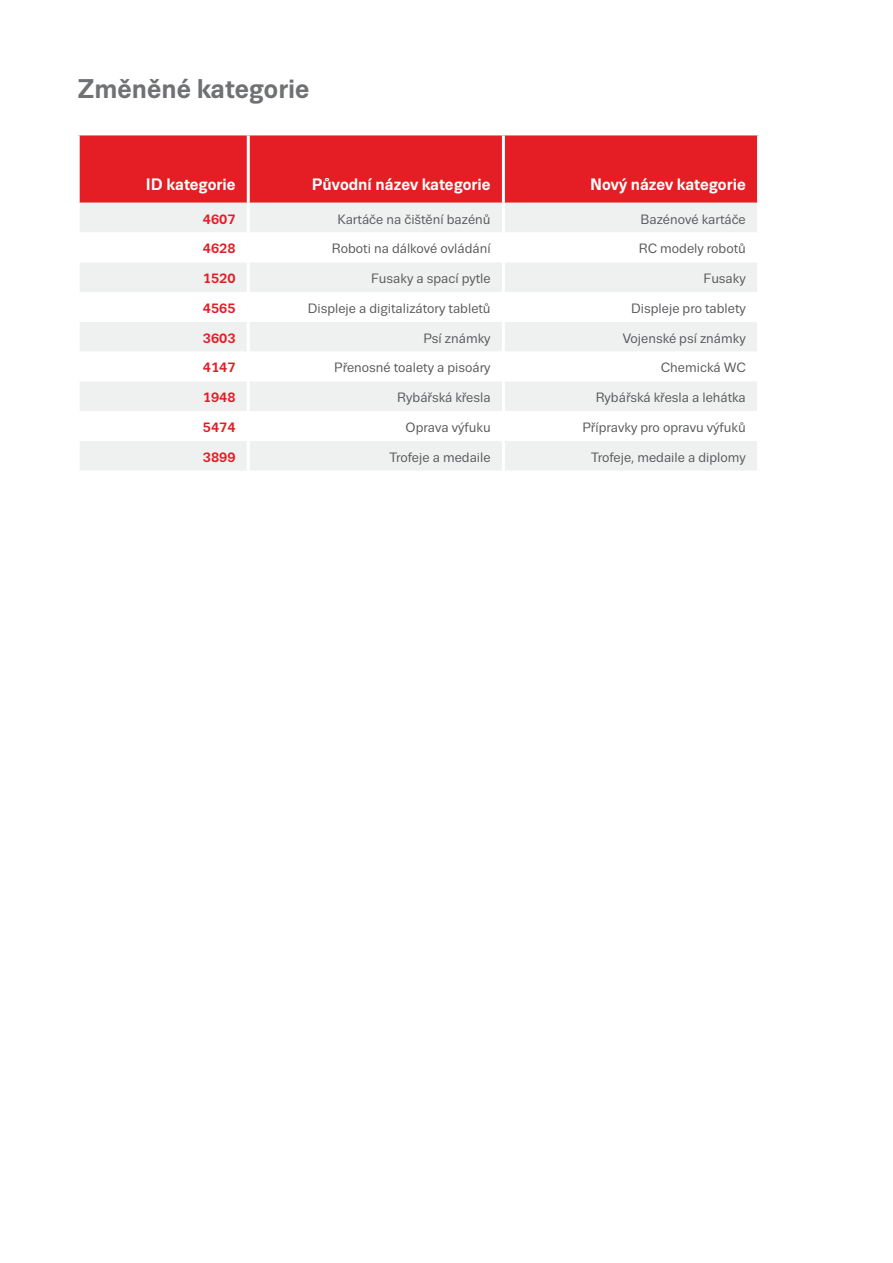
<style>
.page{position:relative;width:893px;height:1263px;background:#fff}
.page>*{position:absolute;margin:0;border:0;box-sizing:border-box;transform-origin:0 0}
.t1{font:700 27px "Trivia Sans";color:#6f7173}
.t2{font:700 16.5px "Trivia Sans";color:#fff}
.t3{font:13.5px "Trivia Sans";color:#57585a}
.t4{font:700 13.5px "Trivia Sans";color:#e31d26}
</style>
<div class="page">
<div style="left:80px;top:135px;width:677px;height:68px;background:#e51d24"></div>
<div style="left:80px;top:203px;width:677px;height:268px;background:#eff0f0"></div>
<svg style="left:80px;top:232px;width:677px;height:209px"></svg>
<hr style="left:247px;top:135px;width:3px;height:68px;background:#fff">
<hr style="left:502px;top:135px;width:3px;height:68px;background:#fff">
<hr style="left:247px;top:203px;width:3px;height:29px;background:#fff">
<hr style="left:502px;top:203px;width:3px;height:29px;background:#fff">
<hr style="left:247px;top:232px;width:3px;height:30px;background:#fff">
<hr style="left:502px;top:232px;width:3px;height:30px;background:#fff">
<hr style="left:247px;top:262px;width:3px;height:30px;background:#fff">
<hr style="left:502px;top:262px;width:3px;height:30px;background:#fff">
<hr style="left:247px;top:292px;width:3px;height:30px;background:#fff">
<hr style="left:502px;top:292px;width:3px;height:30px;background:#fff">
<hr style="left:247px;top:322px;width:3px;height:30px;background:#fff">
<hr style="left:502px;top:322px;width:3px;height:30px;background:#fff">
<hr style="left:247px;top:352px;width:3px;height:29px;background:#fff">
<hr style="left:502px;top:352px;width:3px;height:29px;background:#fff">
<hr style="left:247px;top:381px;width:3px;height:30px;background:#fff">
<hr style="left:502px;top:381px;width:3px;height:30px;background:#fff">
<hr style="left:247px;top:411px;width:3px;height:30px;background:#fff">
<hr style="left:502px;top:411px;width:3px;height:30px;background:#fff">
<hr style="left:247px;top:441px;width:3px;height:30px;background:#fff">
<hr style="left:502px;top:441px;width:3px;height:30px;background:#fff">
<p class="t1" style="left:78px;top:74px;width:233px">Změněné kategorie</p>
<p class="t2" style="left:146px;top:175px;width:91px">ID kategorie</p>
<p class="t2" style="left:312px;top:175px;width:180px">Původní název kategorie</p>
<p class="t2" style="left:590px;top:175px;width:157px">Nový název kategorie</p>
<p class="t4" style="left:203px;top:212px;width:34px">4607</p>
<p class="t3" style="left:338px;top:212px;width:155px">Kartáče na čištění bazénů</p>
<p class="t3" style="left:640px;top:212px;width:107px">Bazénové kartáče</p>
<p class="t4" style="left:203px;top:241px;width:34px">4628</p>
<p class="t3" style="left:332px;top:241px;width:160px">Roboti na dálkové ovládání</p>
<p class="t3" style="left:639px;top:241px;width:108px">RC modely robotů</p>
<p class="t4" style="left:203px;top:271px;width:34px">1520</p>
<p class="t3" style="left:371px;top:271px;width:121px">Fusaky a spací pytle</p>
<p class="t3" style="left:704px;top:271px;width:44px">Fusaky</p>
<p class="t4" style="left:203px;top:301px;width:34px">4565</p>
<p class="t3" style="left:308px;top:301px;width:184px">Displeje a digitalizátory tabletů</p>
<p class="t3" style="left:631px;top:301px;width:116px">Displeje pro tablety</p>
<p class="t4" style="left:203px;top:331px;width:34px">3603</p>
<p class="t3" style="left:423px;top:331px;width:69px">Psí známky</p>
<p class="t3" style="left:623px;top:331px;width:124px">Vojenské psí známky</p>
<p class="t4" style="left:203px;top:360px;width:34px">4147</p>
<p class="t3" style="left:334px;top:361px;width:158px">Přenosné toalety a pisoáry</p>
<p class="t3" style="left:661px;top:361px;width:86px">Chemická WC</p>
<p class="t4" style="left:203px;top:390px;width:34px">1948</p>
<p class="t3" style="left:397px;top:390px;width:95px">Rybářská křesla</p>
<p class="t3" style="left:596px;top:390px;width:152px">Rybářská křesla a lehátka</p>
<p class="t4" style="left:203px;top:420px;width:34px">5474</p>
<p class="t3" style="left:406px;top:420px;width:86px">Oprava výfuku</p>
<p class="t3" style="left:582px;top:420px;width:165px">Přípravky pro opravu výfuků</p>
<p class="t4" style="left:203px;top:450px;width:34px">3899</p>
<p class="t3" style="left:389px;top:450px;width:103px">Trofeje a medaile</p>
<p class="t3" style="left:591px;top:450px;width:156px">Trofeje, medaile a diplomy</p>
</div>
